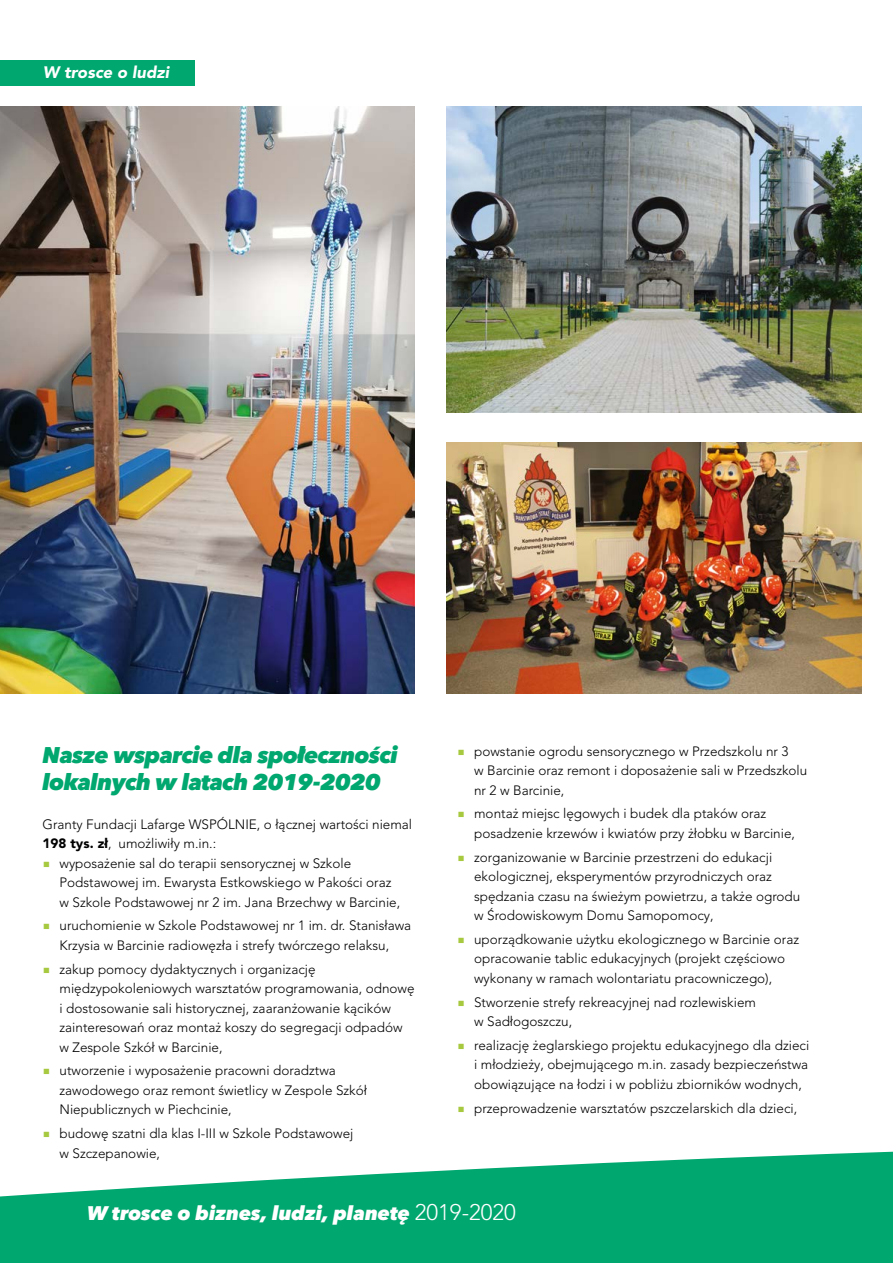
<style>
.page{position:relative;width:893px;height:1263px;background:#fff}
.page>*{position:absolute;margin:0;border:0;box-sizing:border-box;transform-origin:0 0}
.t1{font:italic 800 22.5px/27px "Avenir Next LT Pro";letter-spacing:-.025em;color:#00a76e}
.t2{font:italic 800 19.5px "Avenir Next LT Pro";color:#fff}
.t3{font:italic 900 16.5px "Avenir LT Pro";color:#fff}
.t4{font:300 13.5px/19.5px "Avenir LT Pro";color:#000}
.s1{font-weight:900}
.s2{font-family:"Montserrat";font-weight:100;color:#a7c93f}
.s3{font-family:"Avenir LT Pro";font-weight:300;font-style:normal;font-size:22.5px}
</style>
<div class="page">
<img style="left:0;top:106px;width:415px;height:587px">
<img style="left:446px;top:107px;width:415px;height:305px">
<img style="left:446px;top:442px;width:415px;height:251px">
<div style="left:0;top:60px;width:195px;height:25px;background:#00a76e"></div>
<svg style="left:0;top:1151px;width:893px;height:112px;fill:#00a76e"></svg>
<p class="t3" style="left:43px;top:63px;width:128px">W trosce o ludzi</p>
<h1 class="t1" style="left:43px;top:741px;width:357px">Nasze wsparcie dla społeczności lokalnych w latach 2019-2020</h1>
<p class="t4" style="left:43px;top:814px;width:371px">Granty Fundacji Lafarge WSPÓLNIE, o łącznej wartości niemal<br><span class="s1">198 tys. zł</span>, umożliwiły m.in.:</p>
<p class="t4" style="left:60px;top:853px;width:342px;text-indent:-17px"><span class="s2">■</span> wyposażenie sal do terapii sensorycznej w Szkole<br>Podstawowej im. Ewarysta Estkowskiego w Pakości oraz w Szkole Podstawowej nr 2 im. Jana Brzechwy w Barcinie,</p>
<p class="t4" style="left:43px;top:916px;width:370px;text-align:center"><span class="s2">■</span> uruchomienie w Szkole Podstawowej nr 1 im. dr. Stanisława<br>Krzysia w Barcinie radiowęzła i strefy twórczego relaksu,</p>
<p class="t4" style="left:60px;top:959px;width:357px;text-indent:-17px"><span class="s2">■</span> zakup pomocy dydaktycznych i organizację międzypokoleniowych warsztatów programowania, odnowę i dostosowanie sali historycznej, zaaranżowanie kącików zainteresowań oraz montaż koszy do segregacji odpadów w Zespole Szkół w Barcinie,</p>
<p class="t4" style="left:60px;top:1061px;width:309px;text-indent:-17px"><span class="s2">■</span> utworzenie i wyposażenie pracowni doradztwa zawodowego oraz remont świetlicy w Zespole Szkół<br>Niepublicznych w Piechcinie,</p>
<p class="t4" style="left:60px;top:1124px;width:295px;text-indent:-17px"><span class="s2">■</span> budowę szatni dla klas I-III w Szkole Podstawowej w Szczepanowie,</p>
<p class="t4" style="left:474px;top:741px;width:335px;text-indent:-17px"><span class="s2">■</span> powstanie ogrodu sensorycznego w Przedszkolu nr 3<br>w Barcinie oraz remont i doposażenie sali w Przedszkolu nr 2 w Barcinie,</p>
<p class="t4" style="left:474px;top:804px;width:322px;text-indent:-17px"><span class="s2">■</span> montaż miejsc lęgowych i budek dla ptaków oraz posadzenie krzewów i kwiatów przy żłobku w Barcinie,</p>
<p class="t4" style="left:474px;top:847px;width:328px;text-indent:-17px"><span class="s2">■</span> zorganizowanie w Barcinie przestrzeni do edukacji ekologicznej, eksperymentów przyrodniczych oraz spędzania czasu na świeżym powietrzu, a także ogrodu w Środowiskowym Domu Samopomocy,</p>
<p class="t4" style="left:474px;top:929px;width:326px;text-indent:-17px"><span class="s2">■</span> uporządkowanie użytku ekologicznego w Barcinie oraz opracowanie tablic edukacyjnych (projekt częściowo wykonany w ramach wolontariatu pracowniczego),</p>
<p class="t4" style="left:474px;top:992px;width:283px;text-indent:-17px"><span class="s2">■</span> Stworzenie strefy rekreacyjnej nad rozlewiskiem w Sadłogoszczu,</p>
<p class="t4" style="left:474px;top:1035px;width:337px;text-align:justify;text-indent:-17px"><span class="s2">■</span> realizację żeglarskiego projektu edukacyjnego dla dzieci i młodzieży, obejmującego m.in. zasady bezpieczeństwa obowiązujące na łodzi i w pobliżu zbiorników wodnych,</p>
<p class="t4" style="left:457px;top:1098px;width:342px"><span class="s2">■</span> przeprowadzenie warsztatów pszczelarskich dla dzieci,</p>
<h2 class="t2" style="left:87px;top:1201px;width:430px">W trosce o biznes, ludzi, planetę <span class="s3">2019-2020</span></h2>
</div>
